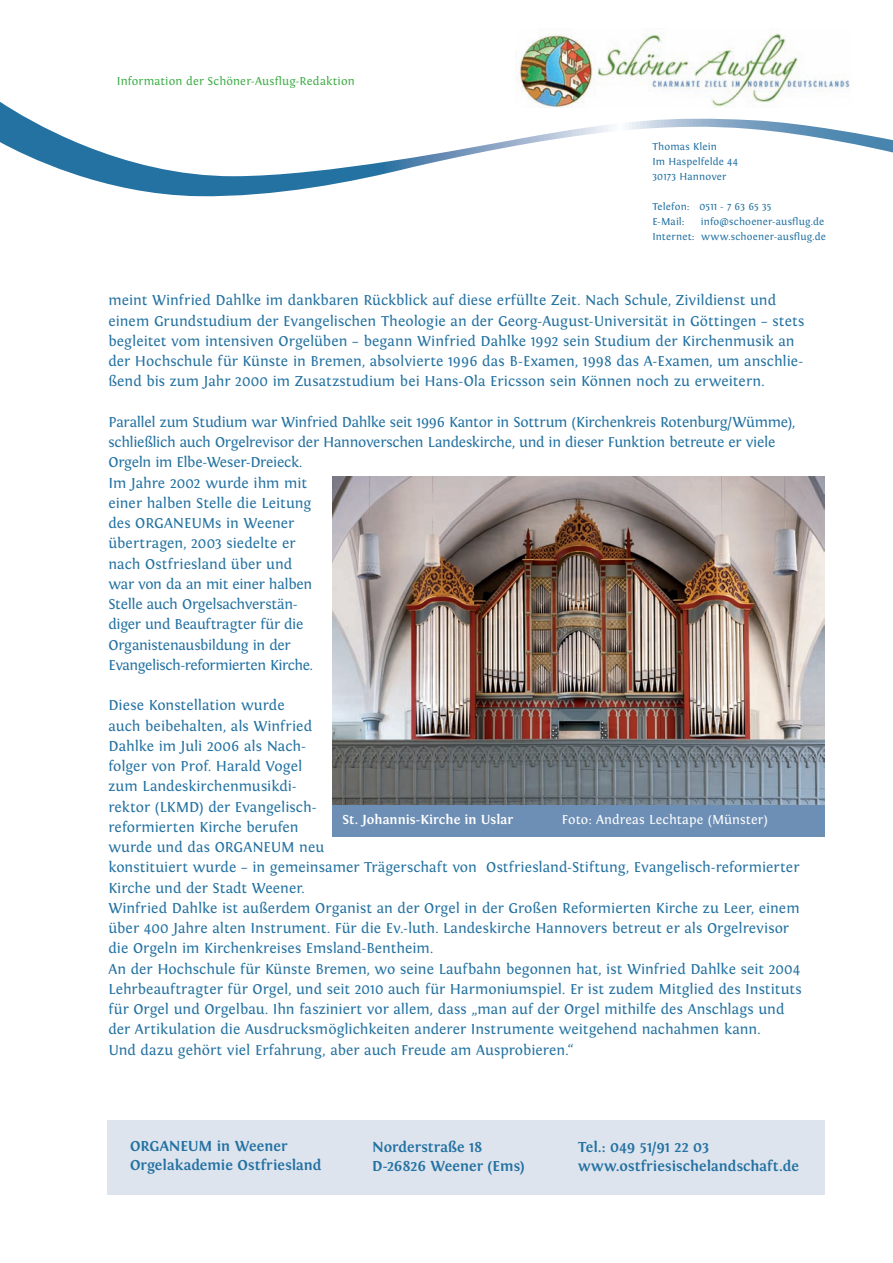
<style>
.page{position:relative;width:893px;height:1263px;background:#fff}
.page>*{position:absolute;margin:0;border:0;box-sizing:border-box;transform-origin:0 0}
.t1{font:15px/20.2px "Fontin";color:#2472a2}
.t2{font:15px/20.2px "Fontin";letter-spacing:-.02em;color:#2472a2}
.t3{font:700 15px/19.5px "Fontin";color:#2472a2}
.t4{font:13.5px "Fontin";letter-spacing:.005em;color:#fff}
.t5{font:700 13.5px "Fontin";letter-spacing:.005em;color:#fff}
.t6{font:12px "Fontin";letter-spacing:.01em;color:#40ae49}
.t7{font:10.5px/15px "Fontin";letter-spacing:.015em;color:#2472a2}
</style>
<div class="page">
<img style="left:517px;top:33px;width:333px;height:69px">
<svg style="left:0;top:102px;width:893px;height:95px"></svg>
<img style="left:332px;top:477px;width:492px;height:328px">
<div style="left:332px;top:805px;width:492px;height:32px;background:#6d8fb6"></div>
<div style="left:107px;top:1120px;width:718px;height:75px;background:#dee4ee"></div>
<p class="t6" style="left:117px;top:74px;width:239px">Information der Schöner-Ausflug-Redaktion</p>
<p class="t7" style="left:652px;top:139px;width:87px">Thomas Klein<br>Im Haspelfelde 44<br>30173 Hannover</p>
<p class="t7" style="left:652px;top:199px;width:120px">Telefon: 0511 - 7 63 65 35<br>E-Mail:</p>
<p class="t7" style="left:652px;top:214px;width:175px;text-align:right">info@schoener-ausflug.de<br>Internet: www.schoener-ausflug.de</p>
<p class="t1" style="left:108px;top:290px;width:697px">meint Winfried Dahlke im dankbaren Rückblick auf diese erfüllte Zeit. Nach Schule, Zivildienst und einem Grundstudium der Evangelischen Theologie an der Georg-August-Universität in Göttingen – stets begleitet vom intensiven Orgelüben – begann Winfried Dahlke 1992 sein Studium der Kirchenmusik an der Hochschule für Künste in Bremen, absolvierte 1996 das B-Examen, 1998 das A-Examen, um anschlie&shy;ßend bis zum Jahr 2000 im Zusatzstudium bei Hans-Ola Ericsson sein Können noch zu erweitern.</p>
<p class="t2" style="left:108px;top:412px;width:688px">Parallel zum Studium war Winfried Dahlke seit 1996 Kantor in Sottrum (Kirchenkreis Rotenburg/Wümme), schließlich auch Orgelrevisor der Hannoverschen Landeskirche, und in dieser Funktion betreute er viele Orgeln im Elbe-Weser-Dreieck.<br>Im Jahre 2002 wurde ihm mit<br>einer halben Stelle die Leitung<br>des ORGANEUMs in Weener<br>übertragen, 2003 siedelte er<br>nach Ostfriesland über und<br>war von da an mit einer halben<br>Stelle auch Orgelsachverstän-<br>diger und Beauftragter für die<br>Organistenausbildung in der<br>Evangelisch-reformierten Kirche.</p>
<p class="t1" style="left:108px;top:695px;width:695px">Diese Konstellation wurde<br>auch beibehalten, als Winfried<br>Dahlke im Juli 2006 als Nach-<br>folger von Prof. Harald Vogel<br>zum Landeskirchenmusikdi-<br>rektor (LKMD) der Evangelisch-<br>reformierten Kirche berufen<br>wurde und das ORGANEUM neu<br>konstituiert wurde – in gemeinsamer Trägerschaft von Ostfriesland-Stiftung, Evangelisch-reformierter Kirche und der Stadt Weener.<br>Winfried Dahlke ist außerdem Organist an der Orgel in der Großen Reformierten Kirche zu Leer, einem über 400 Jahre alten Instrument. Für die Ev.-luth. Landeskirche Hannovers betreut er als Orgelrevisor die Orgeln im Kirchenkreises Emsland-Bentheim.<br>An der Hochschule für Künste Bremen, wo seine Laufbahn begonnen hat, ist Winfried Dahlke seit 2004<br>Lehrbeauftragter für Orgel, und seit 2010 auch für Harmoniumspiel. Er ist zudem Mitglied des Instituts für Orgel und Orgelbau. Ihn fasziniert vor allem, dass „man auf der Orgel mithilfe des Anschlags und der Artikulation die Ausdrucksmöglichkeiten anderer Instrumente weitgehend nachahmen kann.<br>Und dazu gehört viel Erfahrung, aber auch Freude am Ausprobieren.“</p>
<p class="t5" style="left:343px;top:812px;width:172px">St. Johannis-Kirche in Uslar</p>
<p class="t4" style="left:562px;top:812px;width:207px">Foto: Andreas Lechtape (Münster)</p>
<p class="t3" style="left:130px;top:1136px;width:193px">ORGANEUM in Weener<br>Orgelakademie Ostfriesland</p>
<p class="t3" style="left:372px;top:1137px;width:154px">Norderstraße 18<br>D-26826 Weener (Ems)</p>
<p class="t3" style="left:578px;top:1137px;width:222px">Tel.: 049 51/91 22 03 www.ostfriesischelandschaft.de</p>
</div>
